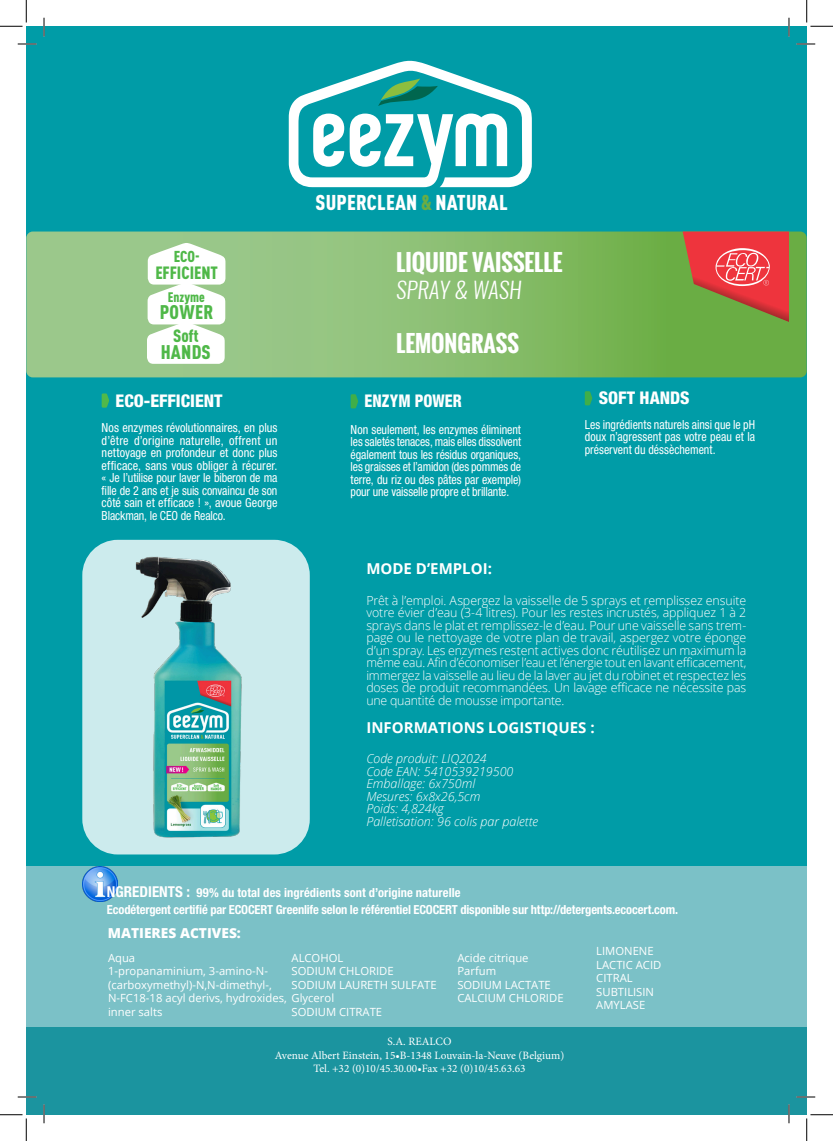
<style>
.page{position:relative;width:833px;height:1141px;background:#fff}
.page>*{position:absolute;margin:0;border:0;box-sizing:border-box;transform-origin:0 0}
.t1{font:700 22.5px "Oswald";color:#fff}
.t2{font:italic 300 22.5px "Oswald";color:#fff}
.t3{font:900 condensed 21.12px "DIN Pro";letter-spacing:.01em;color:#fff}
.t4{font:900 condensed 19.5px "DIN Pro";letter-spacing:.01em;color:#4fb848}
.t5{font:800 condensed 17.5px "Helvetica Neue LT Std";color:#fff}
.t6{font:900 condensed 17.5px "DIN Pro";color:#4fb848}
.t7{font:800 condensed 17.5px "Helvetica Neue LT Std";color:#fff;scale:.9 1}
.t8{font:900 condensed 15.62px "DIN Pro";color:#4fb848}
.t9{font:700 15px "Open Sans";color:#fff}
.t10{font:800 13.75px "Open Sans";color:#fff}
.t11{font:900 condensed 13.62px "DIN Pro";color:#4fb848}
.t12{font:300 12.5px/12.5px "Open Sans";letter-spacing:-.015em;color:#fff;text-align:justify}
.t13{font:condensed 12.5px/12.5px "Helvetica Neue LT Std";letter-spacing:-.005em;color:#fff;text-align:justify}
.t14{font:condensed 12.5px/12.5px "Helvetica Neue LT Std";letter-spacing:-.005em;color:#fff;text-align:justify;scale:.96 1}
.t15{font:700 condensed 12.5px "Helvetica Neue LT Std";letter-spacing:-.01em;color:#fff}
.t16{font:italic 300 12.5px "Open Sans";color:#fff}
.t17{font:condensed 12.5px/12.5px "Helvetica Neue LT Std";letter-spacing:-.005em;color:#fff;text-align:justify;scale:.95 1}
.t18{font:11.25px/13.5px "Open Sans";color:#fff}
.t19{font:11.25px "Minion Pro";color:#fff}
.s1{color:#6aad44}
.s2{font-size:15px}
</style>
<div class="page">
<div style="left:26px;top:1027px;width:780px;height:87px;background:#1b949f"></div>
<div style="left:26px;top:865px;width:780px;height:162px;background:#7bc1c7"></div>
<div style="left:26px;top:26px;width:780px;height:839px;background:#009ca7"></div>
<div style="left:82px;top:539px;width:227px;height:315px;background:#ccebed;border-radius:35px"></div>
<svg style="left:26px;top:231px;width:780px;height:146px;background:#88bd6f"></svg>
<svg style="left:288px;top:60px;width:243px;height:127px"></svg>
<img style="left:82px;top:866px;width:36px;height:35px">
<img style="left:135px;top:556px;width:107px;height:282px">
<svg style="left:682px;top:231px;width:106px;height:91px;background:#c65f48"></svg>
<svg style="left:102px;top:393px;width:7px;height:14px"></svg>
<svg style="left:350px;top:394px;width:8px;height:14px"></svg>
<svg style="left:584px;top:391px;width:8px;height:14px"></svg>
<svg style="left:147px;top:243px;width:78px;height:121px;background:#eff6ed"></svg>
<svg style="left:18px;top:43px;width:18px;height:2px"></svg>
<svg style="left:796px;top:43px;width:18px;height:2px"></svg>
<svg style="left:18px;top:1096px;width:18px;height:1px"></svg>
<svg style="left:796px;top:1096px;width:18px;height:1px"></svg>
<svg style="left:43px;top:18px;width:2px;height:18px"></svg>
<svg style="left:43px;top:1104px;width:2px;height:19px"></svg>
<svg style="left:788px;top:18px;width:1px;height:18px"></svg>
<svg style="left:787px;top:1104px;width:2px;height:19px"></svg>
<svg style="left:0;top:0;width:27px;height:27px"></svg>
<svg style="left:0;top:1114px;width:27px;height:26px"></svg>
<svg style="left:806px;top:0;width:26px;height:27px"></svg>
<svg style="left:806px;top:1114px;width:26px;height:26px"></svg>
<p class="t8" style="left:173px;top:244px;width:28px">ECO-</p>
<p class="t6" style="left:155px;top:259px;width:64px">EFFICIENT</p>
<p class="t11" style="left:168px;top:287px;width:39px">Enzyme</p>
<p class="t4" style="left:160px;top:297px;width:55px">POWER</p>
<p class="t6" style="left:173px;top:322px;width:27px">Soft</p>
<p class="t4" style="left:161px;top:337px;width:51px">HANDS</p>
<p class="t5" style="left:116px;top:390px;width:108px">ECO-EFFICIENT</p>
<p class="t13" style="left:102px;top:421px;width:177px">Nos enzymes révolutionnaires, en plus d’être d’origine naturelle, offrent un nettoyage en profondeur et donc plus efficace, sans vous obliger à récurer. « Je l’utilise pour laver le biberon de ma fille de 2 ans et je suis convaincu de son côté sain et efficace ! », avoue George Blackman, le CEO de Realco.</p>
<p class="t3" style="left:315px;top:186px;width:193px">SUPERCLEAN <span class="s1">&amp;</span> NATURAL</p>
<p class="t1" style="left:396px;top:245px;width:168px">LIQUIDE VAISSELLE</p>
<p class="t2" style="left:396px;top:274px;width:127px">SPRAY &amp; WASH</p>
<p class="t1" style="left:396px;top:326px;width:124px">LEMONGRASS</p>
<p class="t7" style="left:364px;top:390px;width:109px">ENZYM POWER</p>
<p class="t14" style="left:350px;top:423px;width:179px">Non seulement, les enzymes éliminent les saletés tenaces, mais elles dissolvent également tous les résidus organiques, les graisses et l’amidon (des pommes de terre, du riz ou des pâtes par exemple) pour une vaisselle propre et brillante.</p>
<p class="t5" style="left:598px;top:387px;width:92px">SOFT HANDS</p>
<p class="t17" style="left:584px;top:418px;width:181px">Les ingrédients naturels ainsi que le pH doux n’agressent pas votre peau et la préservent du déssèchement.</p>
<p class="t9" style="left:366px;top:558px;width:127px">MODE D’EMPLOI:</p>
<p class="t12" style="left:366px;top:593px;width:381px">Prêt à l’emploi. Aspergez la vaisselle de 5 sprays et remplissez ensuite votre évier d’eau (3-4 litres). Pour les restes incrustés, appliquez 1 à 2 sprays dans le plat et remplissez-le d’eau. Pour une vaisselle sans trem&shy;page ou le nettoyage de votre plan de travail, aspergez votre éponge d’un spray. Les enzymes restent actives donc réutilisez un maximum la même eau. Afin d’économiser l’eau et l’énergie tout en lavant efficacement, immergez la vaisselle au lieu de la laver au jet du robinet et respectez les doses de produit recommandées. Un lavage efficace ne nécessite pas une quantité de mousse importante.</p>
<p class="t9" style="left:366px;top:716px;width:229px">INFORMATIONS LOGISTIQUES :</p>
<p class="t16" style="left:366px;top:750px;width:122px">Code produit: LIQ2024</p>
<p class="t16" style="left:366px;top:762px;width:148px">Code EAN: 5410539219500</p>
<p class="t16" style="left:366px;top:775px;width:110px">Emballage: 6x750ml</p>
<p class="t16" style="left:366px;top:787px;width:115px">Mesures: 6x8x26,5cm</p>
<p class="t16" style="left:366px;top:800px;width:79px">Poids: 4,824kg</p>
<p class="t16" style="left:366px;top:812px;width:173px">Palletisation: 96 colis par palette</p>
<p class="t15" style="left:107px;top:885px;width:355px"><span class="s2">NGREDIENTS :</span> 99% du total des ingrédients sont d’origine naturelle</p>
<p class="t15" style="left:107px;top:902px;width:572px">Ecodétergent certifié par ECOCERT Greenlife selon le référentiel ECOCERT disponible sur http://detergents.ecocert.com.</p>
<p class="t18" style="left:108px;top:950px;width:29px">Aqua</p>
<p class="t18" style="left:108px;top:963px;width:227px">1-propanaminium, 3-amino-N-(carboxymethyl)-N,N-dimethyl-,<br>N-FC18-18 acyl derivs, hydroxides, Glycerol</p>
<p class="t18" style="left:108px;top:1004px;width:56px">inner salts</p>
<p class="t10" style="left:108px;top:922px;width:134px">MATIERES ACTIVES:</p>
<p class="t18" style="left:596px;top:944px;width:59px">LIMONENE</p>
<p class="t18" style="left:596px;top:957px;width:67px">LACTIC ACID</p>
<p class="t18" style="left:596px;top:971px;width:38px">CITRAL</p>
<p class="t18" style="left:596px;top:984px;width:59px">SUBTILISIN</p>
<p class="t18" style="left:596px;top:998px;width:50px">AMYLASE</p>
<p class="t18" style="left:457px;top:950px;width:73px">Acide citrique</p>
<p class="t18" style="left:457px;top:963px;width:40px">Parfum</p>
<p class="t18" style="left:457px;top:977px;width:95px">SODIUM LACTATE</p>
<p class="t18" style="left:457px;top:990px;width:108px">CALCIUM CHLORIDE</p>
<p class="t18" style="left:291px;top:950px;width:53px">ALCOHOL</p>
<p class="t18" style="left:291px;top:963px;width:104px">SODIUM CHLORIDE</p>
<p class="t18" style="left:291px;top:977px;width:146px">SODIUM LAURETH SULFATE</p>
<p class="t18" style="left:291px;top:1004px;width:92px">SODIUM CITRATE</p>
<p class="t19" style="left:387px;top:1034px;width:65px">S.A. REALCO</p>
<p class="t19" style="left:275px;top:1047px;width:291px">Avenue Albert Einstein, 15•B-1348 Louvain-la-Neuve (Belgium)</p>
<p class="t19" style="left:313px;top:1061px;width:213px">Tel. +32 (0)10/45.30.00•Fax +32 (0)10/45.63.63</p>
</div>
